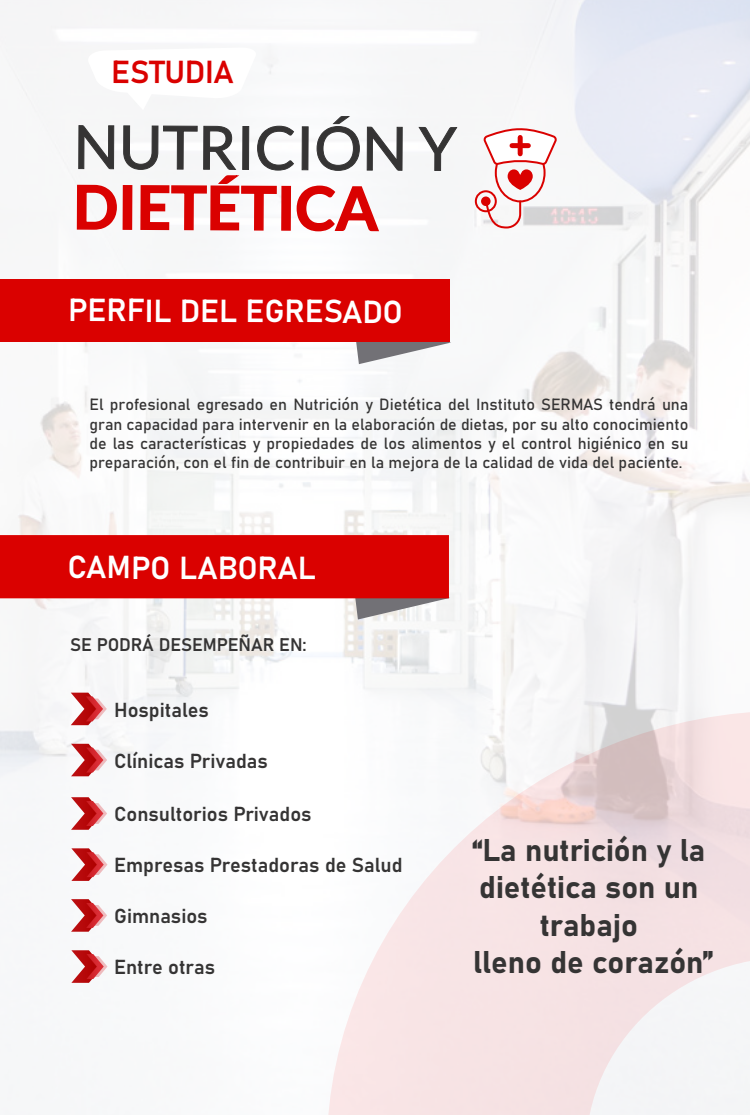
<style>
.page{position:relative;width:750px;height:1115px;background:#fff}
.page>*{position:absolute;margin:0;border:0;box-sizing:border-box;transform-origin:0 0}
.t1{font:59.9px "Lato";letter-spacing:-.005em;color:#353434}
.t2{font:700 59.9px "Lato";letter-spacing:-.005em;color:#da0100}
.t3{font:31.5px "Bahnschrift";letter-spacing:-.005em;color:#fff}
.t4{font:31.5px "Bahnschrift";letter-spacing:-.01em;color:#da0100}
.t5{font:31px/37.2px "Bahnschrift";color:#353434;text-align:center}
.t6{font:20px "Bahnschrift";color:#353434}
.t7{font:18px "Bahnschrift";letter-spacing:-.01em;color:#353434}
.t8{font:16px/19.2px "Bahnschrift";color:#353434;text-align:justify}
</style>
<div class="page">
<img style="left:0;top:0;width:750px;height:1114px">
<svg style="left:419px;top:127px;width:38px;height:44px"></svg>
<svg style="left:76px;top:116px;width:327px;height:163px"></svg>
<svg style="left:484px;top:197px;width:38px;height:32px"></svg>
<div style="left:475px;top:190px;width:22px;height:22px;border:2px solid #da0100;border-radius:50%"></div>
<div style="left:481px;top:196px;width:10px;height:10px;background:#da0100;border-radius:50%"></div>
<svg style="left:482px;top:127px;width:76px;height:63px"></svg>
<svg style="left:86px;top:47px;width:173px;height:63px"></svg>
<svg style="left:354px;top:323px;width:97px;height:41px"></svg>
<svg style="left:0;top:535px;width:450px;height:84px"></svg>
<svg style="left:71px;top:692px;width:36px;height:33px"></svg>
<svg style="left:71px;top:743px;width:36px;height:33px"></svg>
<svg style="left:71px;top:797px;width:36px;height:32px"></svg>
<svg style="left:71px;top:848px;width:36px;height:32px"></svg>
<svg style="left:71px;top:899px;width:36px;height:32px"></svg>
<svg style="left:71px;top:950px;width:36px;height:32px"></svg>
<div style="left:0;top:279px;width:450px;height:63px;background:#da0100"></div>
<h2 class="t4" style="left:111px;top:48px;width:124px">ESTUDIA</h2>
<h1 class="t1" style="left:74px;top:114px;width:384px">NUTRICIÓN Y</h1>
<h1 class="t2" style="left:73px;top:173px;width:306px">DIETÉTICA</h1>
<h2 class="t3" style="left:68px;top:287px;width:336px">PERFIL DEL EGRESADO</h2>
<p class="t8" style="left:90px;top:394px;width:600px">El profesional egresado en Nutrición y Dietética del Instituto SERMAS tendrá una gran capacidad para intervenir en la elaboración de dietas, por su alto conocimiento de las características y propiedades de los alimentos y el control higiénico en su preparación, con el fin de contribuir en la mejora de la calidad de vida del paciente.</p>
<h2 class="t3" style="left:68px;top:544px;width:250px">CAMPO LABORAL</h2>
<p class="t7" style="left:70px;top:630px;width:238px">SE PODRÁ DESEMPEÑAR EN:</p>
<p class="t6" style="left:114px;top:694px;width:96px">Hospitales</p>
<p class="t6" style="left:114px;top:745px;width:155px">Clínicas Privadas</p>
<p class="t6" style="left:114px;top:799px;width:199px">Consultorios Privados</p>
<p class="t6" style="left:114px;top:850px;width:290px">Empresas Prestadoras de Salud</p>
<p class="t6" style="left:114px;top:900px;width:95px">Gimnasios</p>
<p class="t6" style="left:114px;top:952px;width:103px">Entre otras</p>
<h3 class="t5" style="left:473px;top:829px;width:242px">“La nutrición y la dietética son un trabajo<br>lleno de corazón”</h3>
</div>
